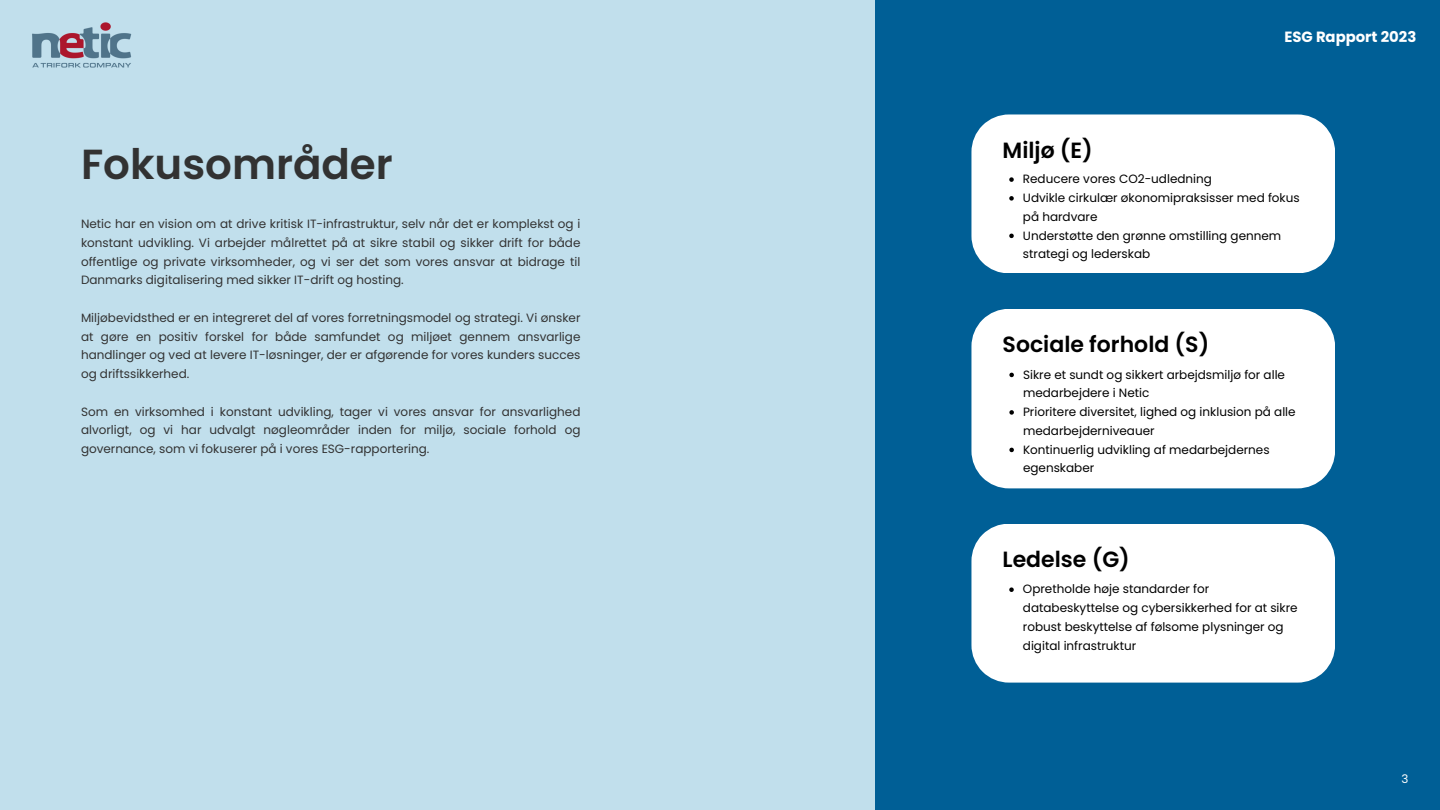
<style>
.page{position:relative;width:1440px;height:810px;background:#c1dfec}
.page>*{position:absolute;margin:0;border:0;box-sizing:border-box;transform-origin:0 0}
.t1{font:600 42px "Poppins";color:#323232}
.t2{font:600 22px "Poppins";color:#000}
.t3{font:700 14.8px "Poppins";color:#fff}
.t4{font:12px/18.8px "Poppins";color:#323232;text-align:justify}
.t5{font:12px/18.8px "Poppins";color:#000}
.t6{font:11.8px "Poppins";color:#fff}
</style>
<div class="page">
<div style="left:876px;top:0;width:564px;height:810px;background:#005f96"></div>
<img style="left:32px;top:22px;width:100px;height:46px">
<div style="left:971px;top:114px;width:364px;height:159px;background:#fff"></div>
<div style="left:971px;top:309px;width:364px;height:179px;background:#fff"></div>
<div style="left:971px;top:524px;width:364px;height:159px;background:#fff"></div>
<svg style="left:1009px;top:177px;width:5px;height:5px"></svg>
<svg style="left:1009px;top:196px;width:5px;height:5px"></svg>
<svg style="left:1009px;top:234px;width:5px;height:4px"></svg>
<svg style="left:1009px;top:373px;width:5px;height:4px"></svg>
<svg style="left:1009px;top:410px;width:5px;height:5px"></svg>
<svg style="left:1009px;top:448px;width:5px;height:4px"></svg>
<svg style="left:1009px;top:587px;width:5px;height:5px"></svg>
<p class="t1" style="left:81px;top:135px;width:313px">Fokusområder</p>
<p class="t4" style="left:81px;top:214px;width:501px">Netic har en vision om at drive kritisk IT-infrastruktur, selv når det er komplekst og i konstant udvikling. Vi arbejder målrettet på at sikre stabil og sikker drift for både offentlige og private virksomheder, og vi ser det som vores ansvar at bidrage til Danmarks digitalisering med sikker IT-drift og hosting.</p>
<p class="t4" style="left:81px;top:308px;width:501px">Miljøbevidsthed er en integreret del af vores forretningsmodel og strategi. Vi ønsker at gøre en positiv forskel for både samfundet og miljøet gennem ansvarlige handlinger og ved at levere IT-løsninger, der er afgørende for vores kunders succes og driftssikkerhed.</p>
<p class="t4" style="left:81px;top:402px;width:501px">Som en virksomhed i konstant udvikling, tager vi vores ansvar for ansvarlighed alvorligt, og vi har udvalgt nøgleområder inden for miljø, sociale forhold og governance, som vi fokuserer på i vores ESG-rapportering.</p>
<h1 class="t3" style="left:1284px;top:26px;width:133px">ESG Rapport 2023</h1>
<h3 class="t2" style="left:1003px;top:135px;width:92px">Miljø (E)</h3>
<p class="t5" style="left:1023px;top:170px;width:191px">Reducere vores CO2-udledning</p>
<p class="t5" style="left:1023px;top:188px;width:278px">Udvikle cirkulær økonomipraksisser med fokus på hardvare</p>
<p class="t5" style="left:1023px;top:226px;width:260px">Understøtte den grønne omstilling gennem strategi og lederskab</p>
<h2 class="t2" style="left:1003px;top:329px;width:208px">Sociale forhold (S)</h2>
<p class="t5" style="left:1023px;top:365px;width:264px">Sikre et sundt og sikkert arbejdsmiljø for alle medarbejdere i Netic</p>
<p class="t5" style="left:1023px;top:403px;width:274px">Prioritere diversitet, lighed og inklusion på alle medarbejderniveauer</p>
<p class="t5" style="left:1023px;top:440px;width:248px">Kontinuerlig udvikling af medarbejdernes egenskaber</p>
<h2 class="t2" style="left:1003px;top:544px;width:129px">Ledelse (G)</h2>
<p class="t5" style="left:1023px;top:580px;width:276px">Opretholde høje standarder for databeskyttelse og cybersikkerhed for at sikre robust beskyttelse af følsome plysninger og digital infrastruktur</p>
<p class="t6" style="left:1402px;top:771px;width:8px">3</p>
</div>
